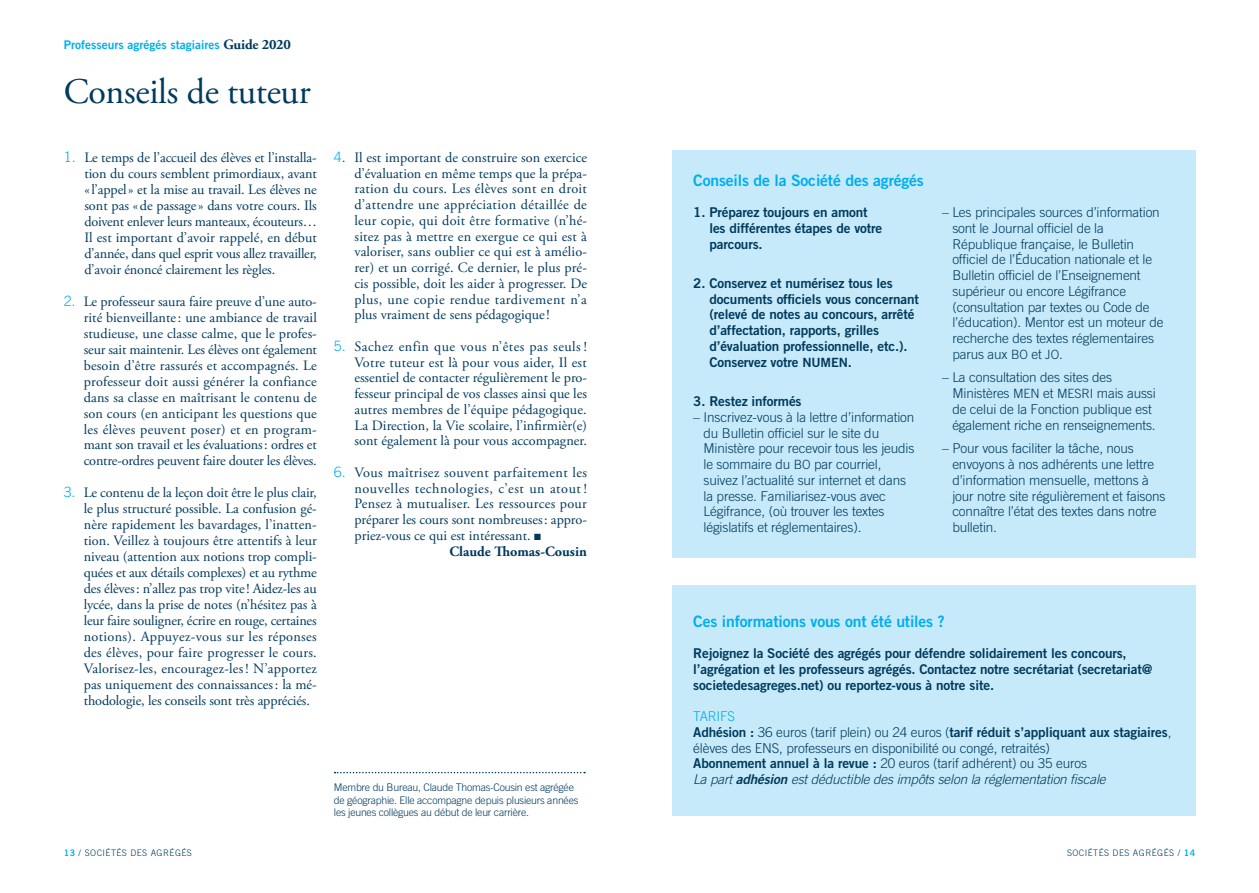
<style>
.page{position:relative;width:1259px;height:893px;background:#fff}
.page>*{position:absolute;margin:0;border:0;box-sizing:border-box;transform-origin:0 0}
.t1{font:36px "Adobe Garamond Pro";letter-spacing:-.01em;color:#003a5d}
.Texte{font:15.75px "Trade Gothic Bold Two";letter-spacing:-.01em;color:#00aeef}
.Texte-2{font:14.25px/15.9px "Adobe Garamond Pro";letter-spacing:-.005em;color:#003a5d;text-align:justify}
.Texte-3{font:700 14.25px "Adobe Garamond Pro";color:#003a5d}
.Texte-4{font:300 13.5px/15.8px "Trade Gothic";letter-spacing:-.01em;color:#003a5d}
.Texte-5{font:13.5px/15.8px "Trade Gothic Bold Two";letter-spacing:-.01em;color:#003a5d}
.Texte-6{font:italic 300 13.5px "Trade Gothic";letter-spacing:-.01em;color:#003a5d}
.Texte-7{font:300 13.5px "Trade Gothic";letter-spacing:-.01em;color:#00aeef}
.t2{font:12px "Trade Gothic Bold Two";color:#00aeef}
.notes{font:300 10.5px/12.6px "Trade Gothic";letter-spacing:-.02em;color:#003a5d}
.t3{font:300 9px "Trade Gothic";letter-spacing:.05em;color:#003a5d}
.s1{font-family:"Adobe Garamond Pro";font-weight:700;font-size:14.25px;color:#003a5d}
.s2{font-family:"Trade Gothic";font-weight:300;color:#00aeef}
.s3{font-family:"Trade Gothic";font-weight:300}
.s4{font-size:12.75px}
.s5{font-family:"Trade Gothic Bold Two";font-weight:400}
.s6{font-family:"Trade Gothic Bold Two";font-weight:400;color:#00aeef}
</style>
<div class="page">
<svg style="left:335px;top:772px;width:250px;height:1px"></svg>
<div style="left:672px;top:150px;width:523px;height:408px;background:#c6eafa"></div>
<div style="left:672px;top:585px;width:523px;height:231px;background:#c6eafa"></div>
<p class="t2" style="left:64px;top:37px;width:229px">Professeurs agrégés stagiaires <span class="s1">Guide 2020</span></p>
<p class="t1" style="left:64px;top:70px;width:248px">Conseils de tuteur</p>
<p class="Texte-2" style="left:84px;top:150px;width:234px;text-indent:-21px"><span class="s2">1.</span> Le temps de l’accueil des élèves et l’installa&shy;tion du cours semblent primordiaux, avant «l’appel» et la mise au travail. Les élèves ne sont pas «de passage» dans votre cours. Ils doivent enlever leurs manteaux, écouteurs… Il est important d’avoir rappelé, en début d’année, dans quel esprit vous allez travailler, d’avoir énoncé clairement les règles.</p>
<p class="Texte-2" style="left:84px;top:294px;width:235px;text-indent:-20px"><span class="s2">2.</span> Le professeur saura faire preuve d’une auto&shy;rité bienveillante: une ambiance de travail studieuse, une classe calme, que le profes&shy;seur sait maintenir. Les élèves ont également besoin d’être rassurés et accompagnés. Le professeur doit aussi générer la confiance dans sa classe en maîtrisant le contenu de son cours (en anticipant les questions que les élèves peuvent poser) et en program&shy;mant son travail et les évaluations: ordres et contre-ordres peuvent faire douter les élèves.</p>
<p class="Texte-2" style="left:84px;top:485px;width:235px;text-indent:-20px"><span class="s2">3.</span> Le contenu de la leçon doit être le plus clair, le plus structuré possible. La confusion gé&shy;nère rapidement les bavardages, l’inatten&shy;tion. Veillez à toujours être attentifs à leur niveau (attention aux notions trop compli&shy;quées et aux détails complexes) et au rythme des élèves: n’allez pas trop vite! Aidez-les au lycée, dans la prise de notes (n’hésitez pas à leur faire souligner, écrire en rouge, certaines notions). Appuyez-vous sur les réponses des élèves, pour faire progresser le cours.<br>Valorisez-les, encouragez-les! N’apportez pas uniquement des connaissances: la mé&shy;thodologie, les conseils sont très appréciés.</p>
<p class="Texte-2" style="left:354px;top:150px;width:234px;text-indent:-21px"><span class="s2">4</span><span class="s3">.</span> Il est important de construire son exercice d’évaluation en même temps que la prépa&shy;ration du cours. Les élèves sont en droit d’attendre une appréciation détaillée de leur copie, qui doit être formative (n’hé&shy;sitez pas à mettre en exergue ce qui est à valoriser, sans oublier ce qui est à amélio&shy;rer) et un corrigé. Ce dernier, le plus pré&shy;cis possible, doit les aider à progresser. De plus, une copie rendue tardivement n’a plus vraiment de sens pédagogique!</p>
<p class="Texte-2" style="left:354px;top:339px;width:234px;text-indent:-21px"><span class="s2">5.</span> Sachez enfin que vous n’êtes pas seuls !<br>Votre tuteur est là pour vous aider, Il est essentiel de contacter régulièrement le pro&shy;fesseur principal de vos classes ainsi que les autres membres de l’équipe pédagogique.<br>La Direction, la Vie scolaire, l’infirmièr(e) sont également là pour vous accompagner.</p>
<p class="Texte-2" style="left:354px;top:465px;width:234px;text-indent:-21px"><span class="s2">6.</span> Vous maîtrisez souvent parfaitement les nouvelles technologies, c’est un atout !<br>Pensez à mutualiser. Les ressources pour préparer les cours sont nombreuses: appro&shy;priez-vous ce qui est intéressant. ■</p>
<p class="Texte-3" style="left:449px;top:543px;width:139px">Claude Thomas-Cousin</p>
<p class="notes" style="left:334px;top:781px;width:246px">Membre du Bureau, Claude Thomas-Cousin est agrégée de géographie. Elle accompagne depuis plusieurs années les jeunes collègues au début de leur carrière.</p>
<p class="Texte" style="left:693px;top:170px;width:232px">Conseils de la Société des agrégés</p>
<p class="Texte-5" style="left:709px;top:204px;width:174px;text-indent:-16px">1. Préparez toujours en amont les différentes étapes de votre parcours.</p>
<p class="Texte-5" style="left:709px;top:275px;width:211px;text-indent:-16px">2. Conservez et numérisez tous les documents officiels vous concernant (relevé de notes au concours, arrêté d’affectation, rapports, grilles d’évaluation professionnelle, etc.).<br>Conservez votre <span class="s4">NUMEN</span>.</p>
<p class="Texte-5" style="left:693px;top:393px;width:110px">3. Restez informés</p>
<p class="Texte-4" style="left:703px;top:409px;width:212px;text-indent:-10px">– Inscrivez-vous à la lettre d’information du Bulletin officiel sur le site du Ministère pour recevoir tous les jeudis le sommaire du <span class="s4">BO</span> par courriel, suivez l’actualité sur internet et dans la presse. Familiarisez-vous avec Légifrance, (où trouver les textes législatifs et réglementaires).</p>
<p class="Texte-4" style="left:952px;top:204px;width:213px;text-indent:-10px">– Les principales sources d’information sont le Journal officiel de la République française, le Bulletin officiel de l’Éducation nationale et le Bulletin officiel de l’Enseignement supérieur ou encore Légifrance (consultation par textes ou Code de l’éducation). Mentor est un moteur de recherche des textes réglementaires parus aux <span class="s4">BO</span> et <span class="s4">JO</span>.</p>
<p class="Texte-4" style="left:952px;top:370px;width:205px;text-indent:-10px">– La consultation des sites des Ministères <span class="s4">MEN</span> et <span class="s4">MESRI</span> mais aussi de celui de la Fonction publique est également riche en renseignements.</p>
<p class="Texte-4" style="left:952px;top:440px;width:214px;text-indent:-10px">– Pour vous faciliter la tâche, nous envoyons à nos adhérents une lettre d’information mensuelle, mettons à jour notre site régulièrement et faisons connaître l’état des textes dans notre bulletin.</p>
<p class="Texte" style="left:693px;top:611px;width:253px">Ces informations vous ont été utiles ?</p>
<p class="Texte-5" style="left:693px;top:645px;width:461px">Rejoignez la Société des agrégés pour défendre solidairement les concours, l’agrégation et les professeurs agrégés. Contactez notre secrétariat (secretariat@ societedesagreges.net) ou reportez-vous à notre site.</p>
<p class="Texte-7" style="left:693px;top:708px;width:43px">TARIFS</p>
<p class="Texte-4" style="left:693px;top:724px;width:480px"><span class="s5">Adhésion :</span> 36 euros (tarif plein) ou 24 euros (<span class="s5">tarif réduit s’appliquant aux stagiaires</span>, élèves des ENS, professeurs en disponibilité ou congé, retraités)</p>
<p class="Texte-4" style="left:693px;top:755px;width:395px"><span class="s5">Abonnement annuel à la revue :</span> 20 euros (tarif adhérent) ou 35 euros</p>
<p class="Texte-6" style="left:693px;top:771px;width:414px">La part <span class="s5">adhésion</span> est déductible des impôts selon la réglementation fiscale</p>
<p class="t3" style="left:64px;top:847px;width:130px"><span class="s6">13</span> / SOCIÉTÉS DES AGRÉGÉS</p>
<p class="t3" style="left:1067px;top:847px;width:130px">SOCIÉTÉS DES AGRÉGÉS / <span class="s6">14</span></p>
</div>
